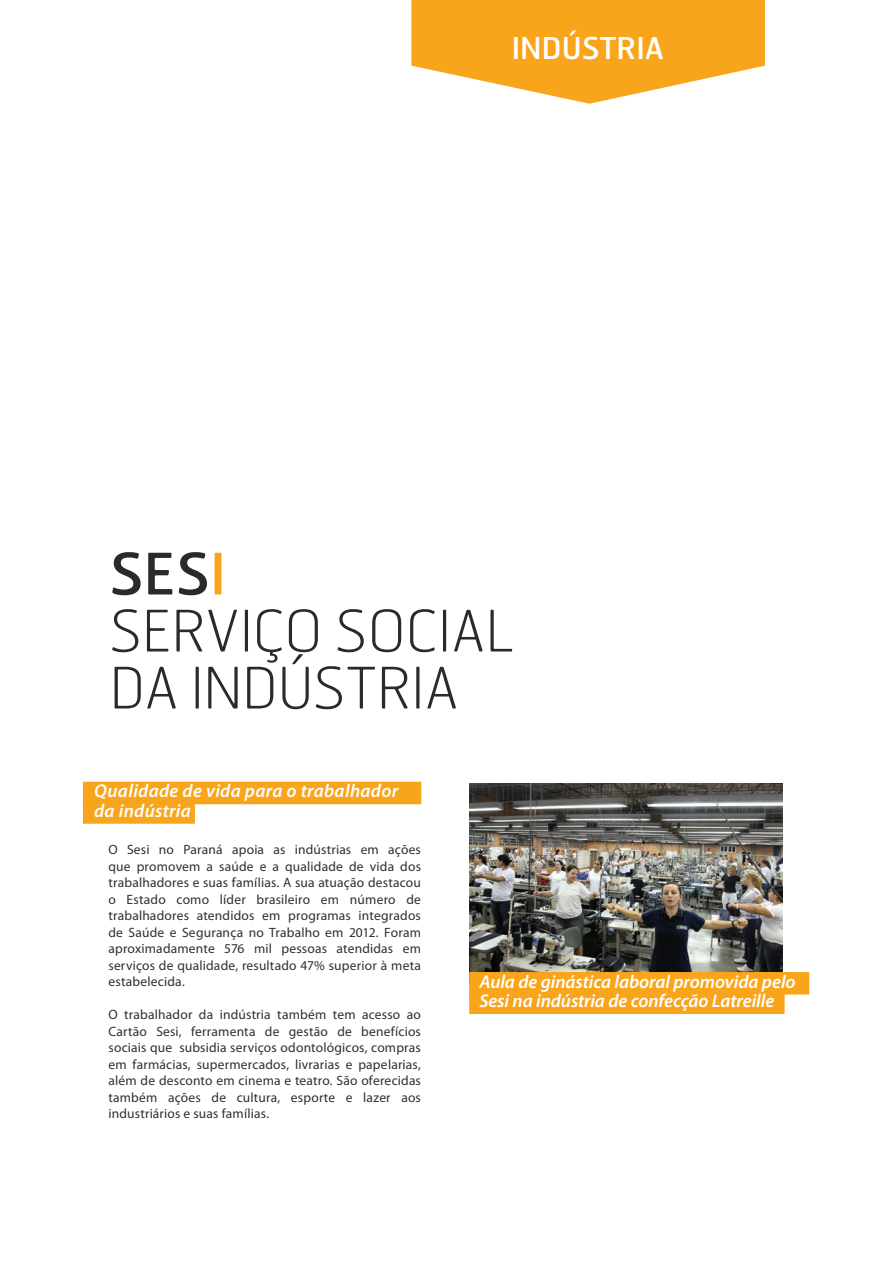
<style>
.page{position:relative;width:893px;height:1263px;background:#fff}
.page>*{position:absolute;margin:0;border:0;box-sizing:border-box;transform-origin:0 0}
.t1{font:100 57px/57px "Hermes";letter-spacing:-.005em;color:#2b292a}
.t2{font:30px "Hermes";color:#fff}
.t3{font:italic 600 18.6px/19.5px "Myriad Pro";color:#fff}
.t4{font:13.5px/16.5px "Myriad Pro";letter-spacing:.015em;color:#312f30;text-align:justify}
.s1{font-weight:400}
.s2{font-weight:400;color:#f9a51b}
</style>
<div class="page">
<svg style="left:411px;top:0;width:354px;height:104px"></svg>
<div style="left:83px;top:782px;width:338px;height:22px;background:#f9a51b"></div>
<div style="left:83px;top:801px;width:112px;height:23px;background:#f9a51b"></div>
<img style="left:470px;top:783px;width:312px;height:189px">
<div style="left:469px;top:972px;width:340px;height:22px;background:#f9a51b"></div>
<div style="left:469px;top:991px;width:316px;height:23px;background:#f9a51b"></div>
<h2 class="t2" style="left:512px;top:29px;width:154px">INDÚSTRIA</h2>
<h1 class="t1" style="left:109px;top:544px;width:405px"><span class="s1">SES</span><span class="s2">i<br></span>SERVIÇO SOCIAL<br>DA IN DÚSTRIA</h1>
<h3 class="t3" style="left:94px;top:781px;width:305px">Qualidade de vida para o trabalhador da indústria</h3>
<p class="t4" style="left:108px;top:841px;width:314px">O Sesi no Paraná apoia as indústrias em ações que promovem a saúde e a qualidade de vida dos trabalhadores e suas famílias. A sua atuação destacou o Estado como líder brasileiro em número de trabalhadores atendidos em programas integrados de Saúde e Segurança no Trabalho em 2012. Foram aproximadamente 576 mil pessoas atendidas em serviços de qualidade, resultado 47% superior à meta estabelecida.</p>
<p class="t4" style="left:108px;top:1006px;width:314px">O trabalhador da indústria também tem acesso ao Cartão Sesi, ferramenta de gestão de benefícios sociais que subsidia serviços odontológicos, compras em farmácias, supermercados, livrarias e papelarias, além de desconto em cinema e teatro. São oferecidas também ações de cultura, esporte e lazer aos industriários e suas famílias.</p>
<h3 class="t3" style="left:479px;top:971px;width:318px">Aula de ginástica laboral promovida pelo<br>Sesi na indústria de confecção Latreille</h3>
</div>
